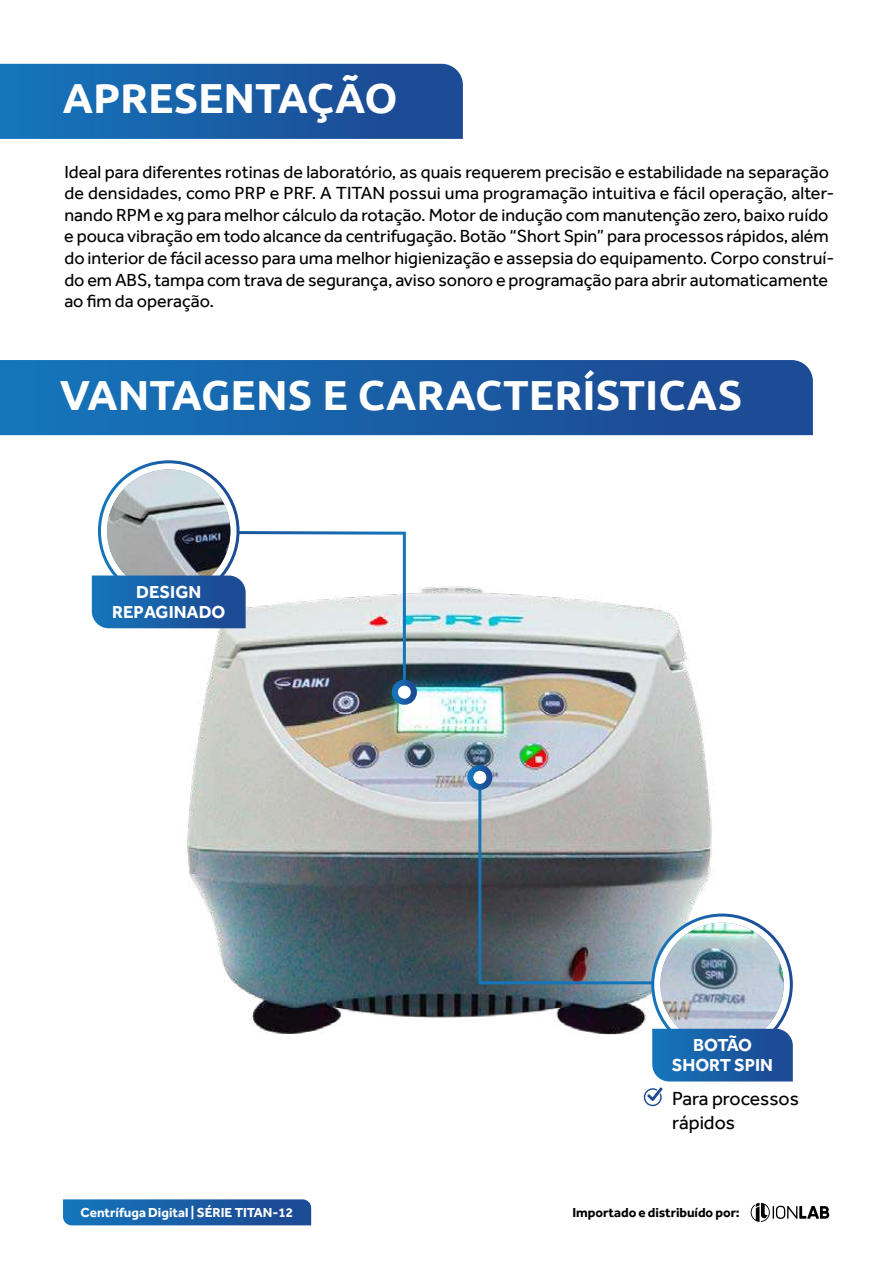
<style>
.page{position:relative;width:893px;height:1263px;background:#fff}
.page>*{position:absolute;margin:0;border:0;box-sizing:border-box;transform-origin:0 0}
.t1{font:700 42px "Ubuntu";color:#fff}
.t2{font:19.5px/23.4px "Effra";color:#000}
.t3{font:18px/21.6px "Effra";color:#000}
.t4{font:700 18px/19.5px "Effra";color:#fff;text-align:center}
.t5{font:700 13.5px "Effra";color:#fff}
.t6{font:700 13.5px "Effra";letter-spacing:-.005em;color:#000}
</style>
<div class="page">
<svg style="left:63px;top:1199px;width:248px;height:26px;background:#1d60a7"></svg>
<svg style="left:0;top:64px;width:463px;height:75px;background:#195ea5"></svg>
<svg style="left:751px;top:1203px;width:78px;height:19px"></svg>
<img style="left:185px;top:586px;width:527px;height:449px">
<svg style="left:0;top:360px;width:813px;height:75px;background:#195ea5"></svg>
<svg style="left:477px;top:774px;width:232px;height:212px;background:#868c92"></svg>
<svg style="left:395px;top:683px;width:19px;height:19px"></svg>
<div style="left:392px;top:680px;width:25px;height:25px;border:6px solid #fff;border-radius:50%"></div>
<div style="left:470px;top:768px;width:19px;height:19px;background:#fff;border-radius:50%"></div>
<div style="left:467px;top:765px;width:25px;height:25px;border:6px solid #fff;border-radius:50%"></div>
<svg style="left:644px;top:1087px;width:19px;height:19px"></svg>
<svg style="left:99px;top:462px;width:139px;height:138px"></svg>
<img style="left:107px;top:469px;width:123px;height:124px;border-radius:62px">
<svg style="left:92px;top:529px;width:315px;height:166px"></svg>
<svg style="left:653px;top:915px;width:138px;height:139px"></svg>
<img style="left:660px;top:923px;width:124px;height:123px;border-radius:62px">
<svg style="left:652px;top:1029px;width:141px;height:52px;background:#1d60a7"></svg>
<h1 class="t1" style="left:63px;top:73px;width:336px">APRESENTAÇÃO</h1>
<p class="t3" style="left:64px;top:160px;width:772px">Ideal para diferentes rotinas de laboratório, as quais requerem precisão e estabilidade na separação de densidades, como PRP e PRF. A TITAN possui uma programação intuitiva e fácil operação, alter&shy;nando RPM e xg para melhor cálculo da rotação. Motor de indução com manutenção zero, baixo ruído e pouca vibração em todo alcance da centrifugação. Botão “Short Spin” para processos rápidos, além do interior de fácil acesso para uma melhor higienização e assepsia do equipamento. Corpo construí&shy;do em ABS, tampa com trava de segurança, aviso sonoro e programação para abrir automaticamente ao fim da operação.</p>
<h1 class="t1" style="left:60px;top:369px;width:684px">VANTAGENS E CARACTERÍSTICAS</h1>
<p class="t4" style="left:112px;top:582px;width:115px">DESIGN<br>REPAGINADO</p>
<p class="t5" style="left:80px;top:1204px;width:214px">Centrífuga Digital | SÉRIE TITAN-12</p>
<p class="t4" style="left:672px;top:1035px;width:103px">BOTÃO<br>SHORT SPIN</p>
<p class="t2" style="left:672px;top:1087px;width:128px">Para processos rápidos</p>
<p class="t6" style="left:572px;top:1204px;width:169px">Importado e distribuído por:</p>
</div>
